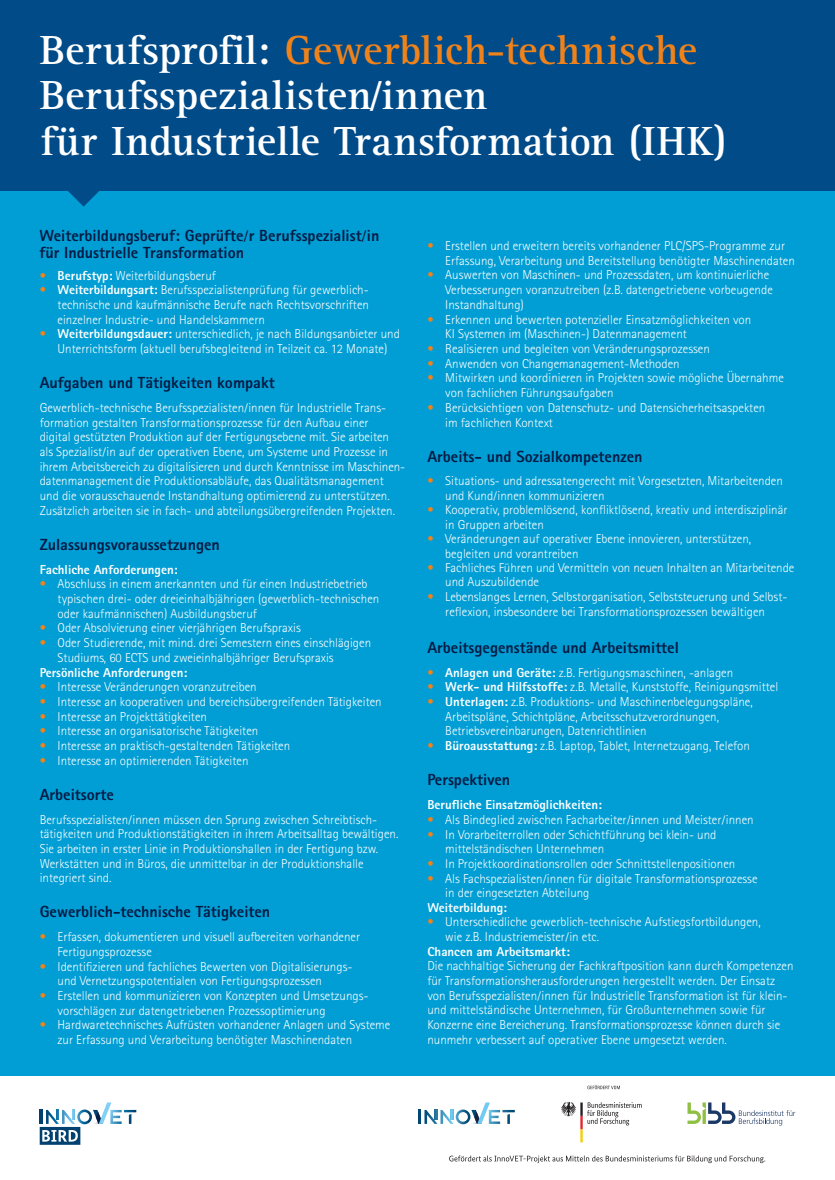
<style>
.page{position:relative;width:835px;height:1180px;background:#fff}
.page>*{position:absolute;margin:0;border:0;box-sizing:border-box;transform-origin:0 0}
.t1{font:700 42px/45.5px "AT Rotis Serif";letter-spacing:.005em;color:#fff}
.t2{font:800 16.1px/16.8px "AT Rotis Sans Serif";color:#041b44}
.t3{font:300 12.95px/14.7px "AT Rotis Sans Serif";color:#fff}
.t4{font:800 12.95px "AT Rotis Sans Serif";color:#fff}
.s1{color:#f0821a}
.s2{font-family:"Minion Pro"}
.s3{font-family:"Minion Pro";font-weight:700}
.s4{font-weight:800}
.s5{font-family:"Minion Pro";font-weight:400}
</style>
<div class="page">
<div style="left:0;top:190px;width:834px;height:885px;background:#009ed4"></div>
<svg style="left:67px;top:190px;width:33px;height:17px"></svg>
<div style="left:0;top:0;width:834px;height:190px;background:#004b88"></div>
<svg style="left:40px;top:1102px;width:96px;height:42px"></svg>
<svg style="left:561px;top:1102px;width:80px;height:40px"></svg>
<svg style="left:587px;top:1085px;width:33px;height:4px"></svg>
<svg style="left:687px;top:1102px;width:108px;height:23px"></svg>
<svg style="left:418px;top:1102px;width:96px;height:22px"></svg>
<svg style="left:449px;top:1155px;width:316px;height:8px"></svg>
<h1 class="t1" style="left:40px;top:28px;width:688px">Berufsprofil: <span class="s1">Gewerblich-technische<br></span>Berufsspezialisten<span class="s2">/</span>innen<br>für Industrielle Transformation (IHK)</h1>
<p class="t2" style="left:40px;top:227px;width:341px">Weiterbildungsberuf: Geprüfte<span class="s3">/</span>r Berufsspezialist<span class="s3">/</span>in für Industrielle Transformation</p>
<p class="t3" style="left:40px;top:268px;width:178px"><span class="s1">•</span> <span class="s4">Berufstyp:</span> Weiterbildungsberuf</p>
<p class="t3" style="left:58px;top:282px;width:313px;text-align:justify;text-indent:-18px"><span class="s1">•</span> <span class="s4">Weiterbildungsart:</span> Berufsspezialistenprüfung für gewerblich&shy;technische und kaufmännische Berufe nach Rechtsvorschriften einzelner Industrie- und Handelskammern</p>
<p class="t3" style="left:40px;top:326px;width:362px;text-align:center"><span class="s1">•</span> <span class="s4">Weiterbildungsdauer:</span> unterschiedlich, je nach Bildungsanbieter und<br>Unterrichtsform (aktuell berufsbegleitend in Teilzeit ca. 12 Monate)</p>
<p class="t2" style="left:40px;top:374px;width:236px">Aufgaben und Tätigkeiten kompakt</p>
<p class="t3" style="left:40px;top:400px;width:367px">Gewerblich-technische Berufsspezialisten<span class="s5">/</span>innen für Industrielle Trans&shy;formation gestalten Transformationsprozesse für den Aufbau einer<br>digital gestützten Produktion auf der Fertigungsebene mit. Sie arbeiten als Spezialist<span class="s5">/</span>in auf der operativen Ebene, um Systeme und Prozesse in ihrem Arbeitsbereich zu digitalisieren und durch Kenntnisse im Maschinen&shy;datenmanagement die Produktionsabläufe, das Qualitätsmanagement und die vorausschauende Instandhaltung optimierend zu unterstützen.<br>Zusätzlich arbeiten sie in fach- und abteilungsübergreifenden Projekten.</p>
<p class="t2" style="left:40px;top:536px;width:182px">Zulassungsvoraussetzungen</p>
<p class="t4" style="left:40px;top:561px;width:139px">Fachliche Anforderungen:</p>
<p class="t3" style="left:58px;top:576px;width:323px;text-indent:-18px"><span class="s1">•</span> Abschluss in einem anerkannten und für einen Industriebetrieb typischen drei- oder dreieinhalbjährigen (gewerblich-technischen oder kaufmännischen) Ausbildungsberuf</p>
<p class="t3" style="left:40px;top:620px;width:262px"><span class="s1">•</span> Oder Absolvierung einer vierjährigen Berufspraxis</p>
<p class="t3" style="left:58px;top:635px;width:315px;text-indent:-18px"><span class="s1">•</span> Oder Studierende, mit mind. drei Semestern eines einschlägigen<br>Studiums, 60 ECTS und zweieinhalbjähriger Berufspraxis</p>
<p class="t4" style="left:40px;top:664px;width:149px">Persönliche Anforderungen:</p>
<p class="t3" style="left:40px;top:679px;width:218px"><span class="s1">•</span> Interesse Veränderungen voranzutreiben</p>
<p class="t3" style="left:40px;top:694px;width:343px"><span class="s1">•</span> Interesse an kooperativen und bereichsübergreifenden Tätigkeiten</p>
<p class="t3" style="left:40px;top:709px;width:169px"><span class="s1">•</span> Interesse an Projekttätigkeiten</p>
<p class="t3" style="left:40px;top:723px;width:220px"><span class="s1">•</span> Interesse an organisatorische Tätigkeiten</p>
<p class="t3" style="left:40px;top:738px;width:252px"><span class="s1">•</span> Interesse an praktisch-gestaltenden Tätigkeiten</p>
<p class="t3" style="left:40px;top:753px;width:210px"><span class="s1">•</span> Interesse an optimierenden Tätigkeiten</p>
<p class="t2" style="left:40px;top:785px;width:76px">Arbeitsorte</p>
<p class="t3" style="left:40px;top:812px;width:360px">Berufsspezialisten<span class="s5">/</span>innen müssen den Sprung zwischen Schreibtisch&shy;tätigkeiten und Produktionstätigkeiten in ihrem Arbeitsalltag bewältigen.<br>Sie arbeiten in erster Linie in Produktionshallen in der Fertigung bzw.<br>Werkstätten und in Büros, die unmittelbar in der Produktionshalle integriert sind.</p>
<p class="t2" style="left:40px;top:903px;width:232px">Gewerblich-technische Tätigkeiten</p>
<p class="t3" style="left:58px;top:929px;width:304px;text-indent:-18px"><span class="s1">•</span> Erfassen, dokumentieren und visuell aufbereiten vorhandener<br>Fertigungsprozesse</p>
<p class="t3" style="left:58px;top:959px;width:296px;text-indent:-18px"><span class="s1">•</span> Identifizieren und fachliches Bewerten von Digitalisierungs&shy;und Vernetzungspotentialen von Fertigungsprozessen</p>
<p class="t3" style="left:58px;top:988px;width:312px;text-indent:-18px"><span class="s1">•</span> Erstellen und kommunizieren von Konzepten und Umsetzungs&shy;vorschlägen zur datengetriebenen Prozessoptimierung</p>
<p class="t3" style="left:58px;top:1017px;width:334px;text-indent:-18px"><span class="s1">•</span> Hardwaretechnisches Aufrüsten vorhandener Anlagen und Systeme zur Erfassung und Verarbeitung benötigter Maschinendaten</p>
<p class="t3" style="left:445px;top:238px;width:351px;text-indent:-18px"><span class="s1">•</span> Erstellen und erweitern bereits vorhandener PLC/SPS-Programme zur<br>Erfassung, Verarbeitung und Bereitstellung benötigter Maschinendaten</p>
<p class="t3" style="left:445px;top:268px;width:329px;text-indent:-18px"><span class="s1">•</span> Auswerten von Maschinen- und Prozessdaten, um kontinuierliche<br>Verbesserungen voranzutreiben (z.B. datengetriebene vorbeugende<br>Instandhaltung)</p>
<p class="t3" style="left:445px;top:312px;width:307px;text-indent:-18px"><span class="s1">•</span> Erkennen und bewerten potenzieller Einsatzmöglichkeiten von<br>KI Systemen im (Maschinen-) Datenmanagement</p>
<p class="t3" style="left:427px;top:341px;width:284px"><span class="s1">•</span> Realisieren und begleiten von Veränderungsprozessen</p>
<p class="t3" style="left:427px;top:356px;width:254px"><span class="s1">•</span> Anwenden von Changemanagement-Methoden</p>
<p class="t3" style="left:445px;top:371px;width:340px;text-indent:-18px"><span class="s1">•</span> Mitwirken und koordinieren in Projekten sowie mögliche Übernahme von fachlichen Führungsaufgaben</p>
<p class="t3" style="left:445px;top:400px;width:321px;text-indent:-18px"><span class="s1">•</span> Berücksichtigen von Datenschutz- und Datensicherheitsaspekten im fachlichen Kontext</p>
<p class="t2" style="left:427px;top:447px;width:216px">Arbeits- und Sozialkompetenzen</p>
<p class="t3" style="left:445px;top:474px;width:339px;line-height:14.2px;text-indent:-18px"><span class="s1">•</span> Situations- und adressatengerecht mit Vorgesetzten, Mitarbeitenden und Kund<span class="s5">/</span>innen kommunizieren</p>
<p class="t3" style="left:445px;top:503px;width:344px;line-height:14.2px;text-indent:-18px"><span class="s1">•</span> Kooperativ, problemlösend, konfliktlösend, kreativ und interdisziplinär in Gruppen arbeiten</p>
<p class="t3" style="left:445px;top:532px;width:307px;line-height:14.2px;text-indent:-18px"><span class="s1">•</span> Veränderungen auf operativer Ebene innovieren, unterstützen, begleiten und vorantreiben</p>
<p class="t3" style="left:445px;top:561px;width:350px;line-height:14.2px;text-indent:-18px"><span class="s1">•</span> Fachliches Führen und Vermitteln von neuen Inhalten an Mitarbeitende und Auszubildende</p>
<p class="t3" style="left:427px;top:589px;width:361px;text-align:center"><span class="s1">•</span> Lebenslanges Lernen, Selbstorganisation, Selbststeuerung und Selbst&shy;reflexion, insbesondere bei Transformationsprozessen bewältigen</p>
<p class="t2" style="left:427px;top:638px;width:253px">Arbeitsgegenstände und Arbeitsmittel</p>
<p class="t3" style="left:427px;top:665px;width:307px"><span class="s1">•</span> <span class="s4">Anlagen und Geräte:</span> z.B. Fertigungsmaschinen, -anlagen</p>
<p class="t3" style="left:427px;top:679px;width:352px"><span class="s1">•</span> <span class="s4">Werk- und Hilfsstoffe:</span> z.B. Metalle, Kunststoffe, Reinigungsmittel</p>
<p class="t3" style="left:445px;top:694px;width:309px;text-indent:-18px"><span class="s1">•</span> <span class="s4">Unterlagen:</span> z.B. Produktions- und Maschinenbelegungspläne,<br>Arbeitspläne, Schichtpläne, Arbeitsschutzverordnungen,<br>Betriebsvereinbarungen, Datenrichtlinien</p>
<p class="t3" style="left:427px;top:738px;width:324px"><span class="s1">•</span> <span class="s4">Büroausstattung:</span> z.B. Laptop, Tablet, Internetzugang, Telefon</p>
<p class="t2" style="left:427px;top:771px;width:84px">Perspektiven</p>
<p class="t4" style="left:427px;top:796px;width:176px">Berufliche Einsatzmöglichkeiten:</p>
<p class="t3" style="left:427px;top:812px;width:328px"><span class="s1">•</span> Als Bindeglied zwischen Facharbeiter<span class="s5">/i</span>nnen und Meister<span class="s5">/</span>innen</p>
<p class="t3" style="left:445px;top:827px;width:272px;line-height:14.2px;text-indent:-18px"><span class="s1">•</span> In Vorarbeiterrollen oder Schichtführung bei klein- und mittelständischen Unternehmen</p>
<p class="t3" style="left:427px;top:856px;width:309px"><span class="s1">•</span> In Projektkoordinationsrollen oder Schnittstellenpositionen</p>
<p class="t3" style="left:445px;top:871px;width:314px;line-height:14.2px;text-indent:-18px"><span class="s1">•</span> Als Fachspezialisten<span class="s5">/</span>innen für digitale Transformationsprozesse in der eingesetzten Abteilung</p>
<p class="t4" style="left:427px;top:899px;width:81px">Weiterbildung:</p>
<p class="t3" style="left:427px;top:914px;width:335px"><span class="s1">•</span> Unterschiedliche gewerblich-technische Aufstiegsfortbildungen,</p>
<p class="t3" style="left:445px;top:929px;width:155px">wie z.B. Industriemeister<span class="s5">/</span>in etc.</p>
<p class="t4" style="left:427px;top:943px;width:144px">Chancen am Arbeitsmarkt:</p>
<p class="t3" style="left:427px;top:958px;width:367px">Die nachhaltige Sicherung der Fachkraftposition kann durch Kompetenzen für Transformationsherausforderungen hergestellt werden. Der Einsatz von Berufsspezialisten<span class="s5">/</span>innen für Industrielle Transformation ist für klein&shy;und mittelständische Unternehmen, für Großunternehmen sowie für Konzerne eine Bereicherung. Transformationsprozesse können durch sie nunmehr verbessert auf operativer Ebene umgesetzt werden.</p>
</div>
